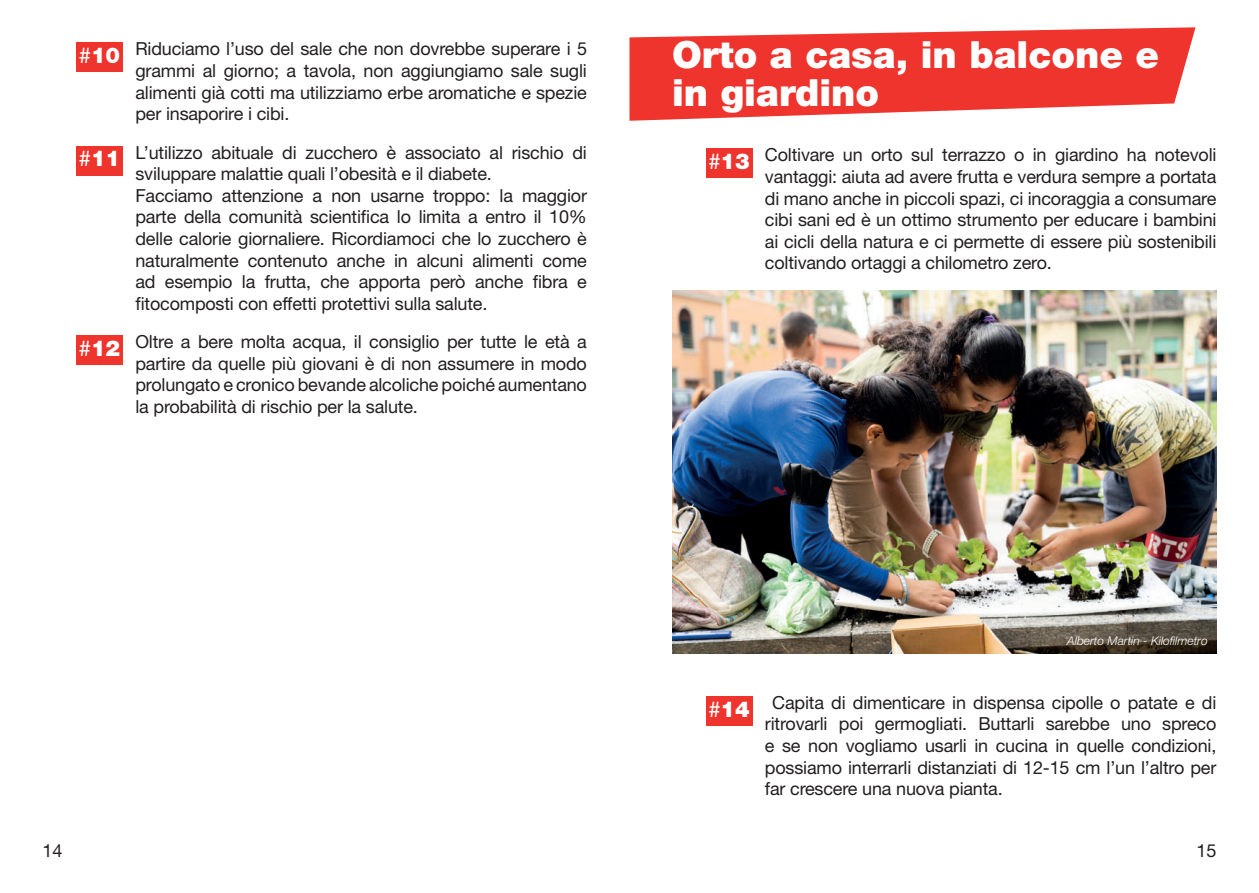
<style>
.page{position:relative;width:1259px;height:893px;background:#fff}
.page>*{position:absolute;margin:0;border:0;box-sizing:border-box;transform-origin:0 0}
.t1{font:900 37.5px/37.5px "Helvetica Neue LT Std";color:#fff}
.t2{font:900 21.9px "Helvetica Neue LT Std";color:#fff}
.t3{font:18px/21.6px "Helvetica Neue LT Std";letter-spacing:-.01em;color:#231f20;text-align:justify}
.t4{font:italic 300 12px "Helvetica Neue LT Std";color:#fff}
.s1{font-weight:400}
</style>
<div class="page">
<div style="left:76px;top:146px;width:47px;height:29px;background:#ee342d"></div>
<div style="left:76px;top:335px;width:47px;height:30px;background:#ee342d"></div>
<svg style="left:629px;top:27px;width:566px;height:94px;fill:#ee342d"></svg>
<div style="left:706px;top:148px;width:46px;height:30px;background:#ee342d"></div>
<div style="left:706px;top:696px;width:46px;height:30px;background:#ee342d"></div>
<img style="left:672px;top:291px;width:544px;height:362px">
<div style="left:76px;top:43px;width:47px;height:29px;background:#ee342d"></div>
<p class="t2" style="left:79px;top:42px;width:43px"><span class="s1">#</span>10</p>
<p class="t2" style="left:79px;top:146px;width:43px"><span class="s1">#</span>11</p>
<p class="t2" style="left:79px;top:335px;width:43px"><span class="s1">#</span>12</p>
<p class="t3" style="left:135px;top:38px;width:453px">Riduciamo l’uso del sale che non dovrebbe superare i 5 grammi al giorno; a tavola, non aggiungiamo sale sugli alimenti già cotti ma utilizziamo erbe aromatiche e spezie per insaporire i cibi.</p>
<p class="t3" style="left:135px;top:141px;width:453px;text-align:left">L’utilizzo abituale di zucchero è associato al rischio di sviluppare malattie quali l’obesità e il diabete.<br>Facciamo attenzione a non usarne troppo: la maggior parte della comunità scientifica lo limita a entro il 10% delle calorie giornaliere. Ricordiamoci che lo zucchero è naturalmente contenuto anche in alcuni alimenti come ad esempio la frutta, che apporta però anche fibra e fitocomposti con effetti protettivi sulla salute.</p>
<p class="t3" style="left:135px;top:331px;width:453px">Oltre a bere molta acqua, il consiglio per tutte le età a partire da quelle più giovani è di non assumere in modo prolungato e cronico bevande alcoliche poiché aumentano la probabilità di rischio per la salute.</p>
<h1 class="t1" style="left:672px;top:36px;width:488px">Orto a casa, in balcone e in giardino</h1>
<p class="t2" style="left:708px;top:148px;width:43px"><span class="s1">#</span>13</p>
<p class="t3" style="left:765px;top:144px;width:453px">Coltivare un orto sul terrazzo o in giardino ha notevoli vantaggi: aiuta ad avere frutta e verdura sempre a portata di mano anche in piccoli spazi, ci incoraggia a consumare cibi sani ed è un ottimo strumento per educare i bambini ai cicli della natura e ci permette di essere più sostenibili coltivando ortaggi a chilometro zero.</p>
<p class="t4" style="left:1067px;top:634px;width:142px">Alberto Martin - Kilofilmetro</p>
<p class="t2" style="left:708px;top:696px;width:43px"><span class="s1">#</span>14</p>
<p class="t3" style="left:765px;top:691px;width:453px;text-indent:7px">Capita di dimenticare in dispensa cipolle o patate e di ritrovarli poi germogliati. Buttarli sarebbe uno spreco e se non vogliamo usarli in cucina in quelle condizioni, possiamo interrarli distanziati di 12-15 cm l’un l’altro per far crescere una nuova pianta.</p>
<p class="t3" style="left:43px;top:839px;width:22px">14</p>
<p class="t3" style="left:1196px;top:839px;width:22px">15</p>
</div>
